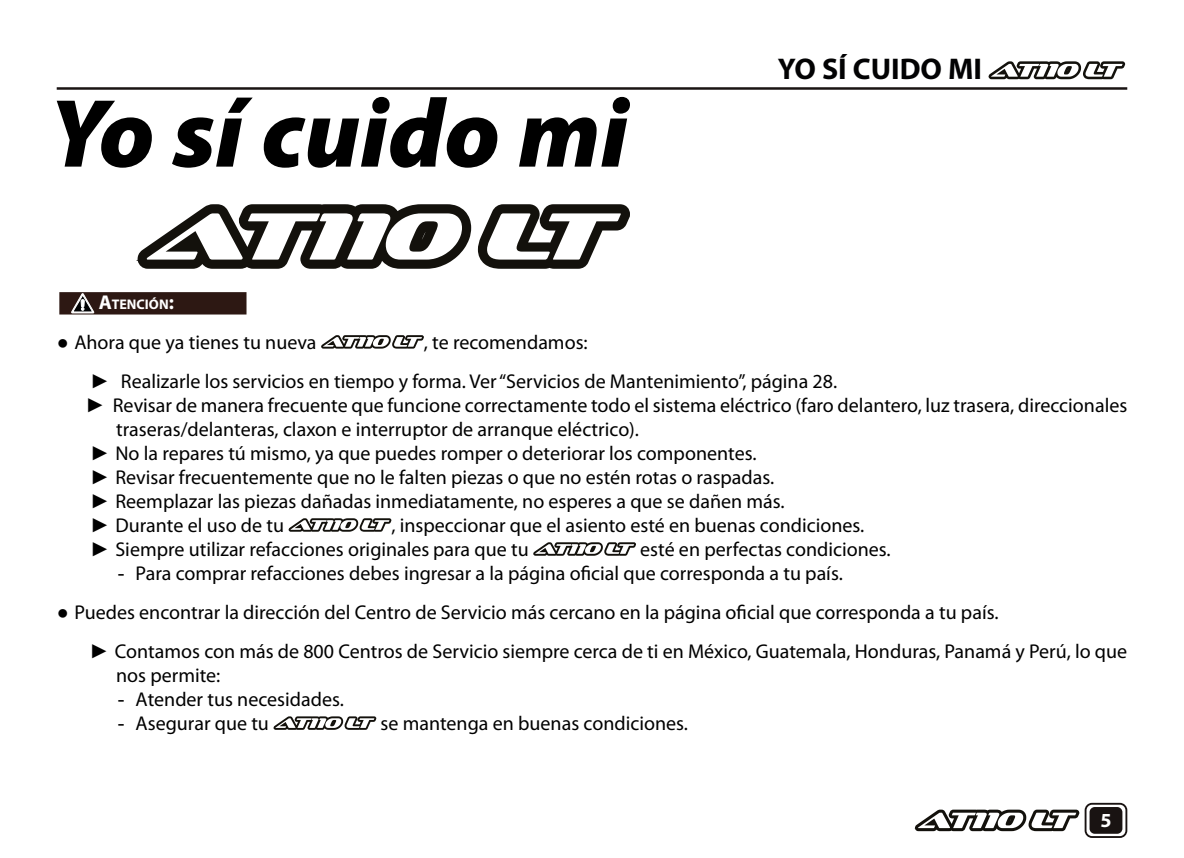
<style>
.page{position:relative;width:1184px;height:858px;background:#fff}
.page>*{position:absolute;margin:0;border:0;box-sizing:border-box;transform-origin:0 0}
.t1{font:700 30px "Myriad Pro";color:#020203}
.t2{font:20px/39px "Myriad Pro";color:#000}
.t3{font:700 20px "Myriad Pro";color:#fff}
.t4{font:700 14px "Myriad Pro";color:#fff}
.s1{font-size:20px}
.s2{font-family:"Arial"}
</style>
<div class="page">
<hr style="left:57px;top:87px;width:1070px;height:3px;background:#1a1413">
<svg style="left:914px;top:802px;width:213px;height:35px"></svg>
<svg style="left:988px;top:61px;width:137px;height:18px"></svg>
<svg style="left:321px;top:335px;width:103px;height:13px"></svg>
<svg style="left:288px;top:518px;width:103px;height:13px"></svg>
<svg style="left:533px;top:542px;width:103px;height:13px"></svg>
<svg style="left:273px;top:716px;width:103px;height:13px"></svg>
<div style="left:59px;top:292px;width:187px;height:22px;background:#2d1813;border:5px solid #2d1813"></div>
<svg style="left:71px;top:293px;width:23px;height:20px"></svg>
<svg style="left:57px;top:101px;width:95px;height:67px"></svg>
<svg style="left:172px;top:98px;width:81px;height:70px"></svg>
<svg style="left:264px;top:97px;width:233px;height:71px"></svg>
<svg style="left:519px;top:97px;width:111px;height:70px"></svg>
<svg style="left:136px;top:204px;width:335px;height:65px"></svg>
<svg style="left:478px;top:204px;width:152px;height:65px"></svg>
<p class="t4" style="left:99px;top:295px;width:77px"><span class="s1">A</span>TENCIÓN<span class="s1">:</span></p>
<h1 class="t1" style="left:777px;top:50px;width:206px">YO SÍ CUIDO MI</h1>
<p class="t2" style="left:57px;top:322px;width:261px"><span class="s2">●</span> Ahora que ya tienes tu nueva</p>
<p class="t2" style="left:90px;top:322px;width:748px;text-indent:334px">, te recomendamos:<br><span class="s2">►</span> Realizarle los servicios en tiempo y forma. Ver “Servicios de Mantenimiento”, página 28.</p>
<p class="t2" style="left:86px;top:385px;width:1043px"><span class="s2">►</span> Revisar de manera frecuente que funcione correctamente todo el sistema eléctrico (faro delantero, luz trasera, direccionales</p>
<p class="t2" style="left:116px;top:409px;width:524px">traseras/delanteras, claxon e interruptor de arranque eléctrico).</p>
<p class="t2" style="left:90px;top:433px;width:668px"><span class="s2">►</span> No la repares tú mismo, ya que puedes romper o deteriorar los componentes.</p>
<p class="t2" style="left:90px;top:457px;width:686px"><span class="s2">►</span> Revisar frecuentemente que no le falten piezas o que no estén rotas o raspadas.</p>
<p class="t2" style="left:90px;top:481px;width:696px"><span class="s2">►</span> Reemplazar las piezas dañadas inmediatamente, no esperes a que se dañen más.</p>
<p class="t2" style="left:90px;top:505px;width:195px"><span class="s2">►</span> Durante el uso de tu</p>
<p class="t2" style="left:90px;top:512px;width:775px;line-height:24px;text-indent:301px">, inspeccionar que el asiento esté en buenas condiciones. <span class="s2">►</span> Siempre utilizar refacciones originales para que tu</p>
<p class="t2" style="left:640px;top:529px;width:252px">esté en perfectas condiciones.</p>
<p class="t2" style="left:118px;top:553px;width:726px"><span class="s2">-</span> Para comprar refacciones debes ingresar a la página oficial que corresponda a tu país.</p>
<p class="t2" style="left:90px;top:592px;width:1039px;text-indent:-33px"><span class="s2">●</span> Puedes encontrar la dirección del Centro de Servicio más cercano en la página oficial que corresponda a tu país.<br><span class="s2">►</span> Contamos con más de 800 Centros de Servicio siempre cerca de ti en México, Guatemala, Honduras, Panamá y Perú, lo que</p>
<p class="t2" style="left:116px;top:655px;width:106px">nos permite:</p>
<p class="t2" style="left:118px;top:679px;width:227px"><span class="s2">-</span> Atender tus necesidades.</p>
<p class="t2" style="left:118px;top:703px;width:153px"><span class="s2">-</span> Asegurar que tu</p>
<p class="t2" style="left:380px;top:703px;width:309px">se mantenga en buenas condiciones.</p>
<p class="t3" style="left:1100px;top:807px;width:13px">5</p>
</div>
